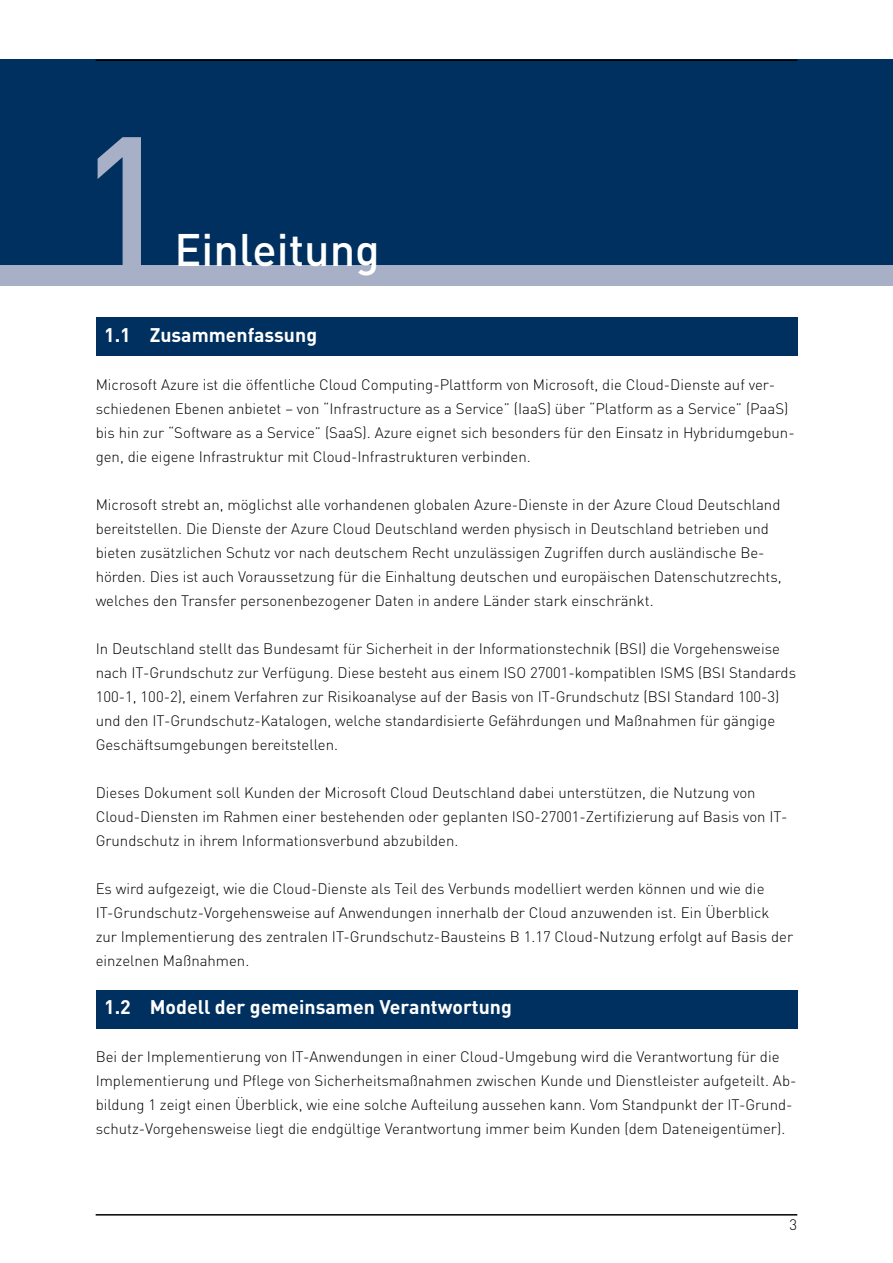
<style>
.page{position:relative;width:893px;height:1263px;background:#fff}
.page>*{position:absolute;margin:0;border:0;box-sizing:border-box;transform-origin:0 0}
.t1{font:500 180px "DINOT";color:#a8b0c7}
.t2{font:500 45px "DINOT";color:#fff}
.t3{font:700 19.5px "DINOT";color:#fff}
.t4{font:300 15px/24px "DINOT";color:#000}
</style>
<div class="page">
<div style="left:0;top:264px;width:893px;height:22px;background:#a8b0c7"></div>
<div style="left:0;top:60px;width:893px;height:205px;background:#00305f"></div>
<div style="left:96px;top:990px;width:702px;height:39px;background:#00305f"></div>
<div style="left:96px;top:318px;width:702px;height:38px;background:#00305f"></div>
<hr style="left:96px;top:1214px;width:701px;height:1px;background:#000">
<hr style="left:96px;top:60px;width:701px;height:1px;background:#000">
<h1 class="t1" style="left:77px;top:85px;width:97px">1</h1>
<h2 class="t2" style="left:174px;top:220px;width:207px">Einleitung</h2>
<h3 class="t3" style="left:104px;top:322px;width:214px">1.1 Zusammenfassung</h3>
<p class="t4" style="left:96px;top:372px;width:701px">Microsoft Azure ist die öffentliche Cloud Computing-Plattform von Microsoft, die Cloud-Dienste auf ver&shy;schiedenen Ebenen anbietet – von “Infrastructure as a Service” (IaaS) über “Platform as a Service” (PaaS) bis hin zur “Software as a Service” (SaaS). Azure eignet sich besonders für den Einsatz in Hybridumgebun&shy;gen, die eigene Infrastruktur mit Cloud-Infrastrukturen verbinden.</p>
<p class="t4" style="left:96px;top:492px;width:687px">Microsoft strebt an, möglichst alle vorhandenen globalen Azure-Dienste in der Azure Cloud Deutschland bereitstellen. Die Dienste der Azure Cloud Deutschland werden physisch in Deutschland betrieben und bieten zusätzlichen Schutz vor nach deutschem Recht unzulässigen Zugriffen durch ausländische Be&shy;hörden. Dies ist auch Voraussetzung für die Einhaltung deutschen und europäischen Datenschutzrechts, welches den Transfer personenbezogener Daten in andere Länder stark einschränkt.</p>
<p class="t4" style="left:96px;top:636px;width:702px">In Deutschland stellt das Bundesamt für Sicherheit in der Informationstechnik (BSI) die Vorgehensweise nach IT-Grundschutz zur Verfügung. Diese besteht aus einem ISO 27001-kompatiblen ISMS (BSI Standards 100-1, 100-2), einem Verfahren zur Risikoanalyse auf der Basis von IT-Grundschutz (BSI Standard 100-3) und den IT-Grundschutz-Katalogen, welche standardisierte Gefährdungen und Maßnahmen für gängige Geschäftsumgebungen bereitstellen.</p>
<p class="t4" style="left:96px;top:780px;width:693px">Dieses Dokument soll Kunden der Microsoft Cloud Deutschland dabei unterstützen, die Nutzung von<br>Cloud-Diensten im Rahmen einer bestehenden oder geplanten ISO-27001-Zertifizierung auf Basis von IT-<br>Grundschutz in ihrem Informationsverbund abzubilden.</p>
<p class="t4" style="left:96px;top:876px;width:699px">Es wird aufgezeigt, wie die Cloud-Dienste als Teil des Verbunds modelliert werden können und wie die IT-Grundschutz-Vorgehensweise auf Anwendungen innerhalb der Cloud anzuwenden ist. Ein Überblick zur Implementierung des zentralen IT-Grundschutz-Bausteins B 1.17 Cloud-Nutzung erfolgt auf Basis der einzelnen Maßnahmen.</p>
<h3 class="t3" style="left:104px;top:994px;width:409px">1.2 Modell der gemeinsamen Verantwortung</h3>
<p class="t4" style="left:96px;top:1044px;width:702px">Bei der Implementierung von IT-Anwendungen in einer Cloud-Umgebung wird die Verantwortung für die Implementierung und Pflege von Sicherheitsmaßnahmen zwischen Kunde und Dienstleister aufgeteilt. Ab&shy;bildung 1 zeigt einen Überblick, wie eine solche Aufteilung aussehen kann. Vom Standpunkt der IT-Grund&shy;schutz-Vorgehensweise liegt die endgültige Verantwortung immer beim Kunden (dem Dateneigentümer).</p>
<p class="t4" style="left:790px;top:1212px;width:9px">3</p>
</div>
